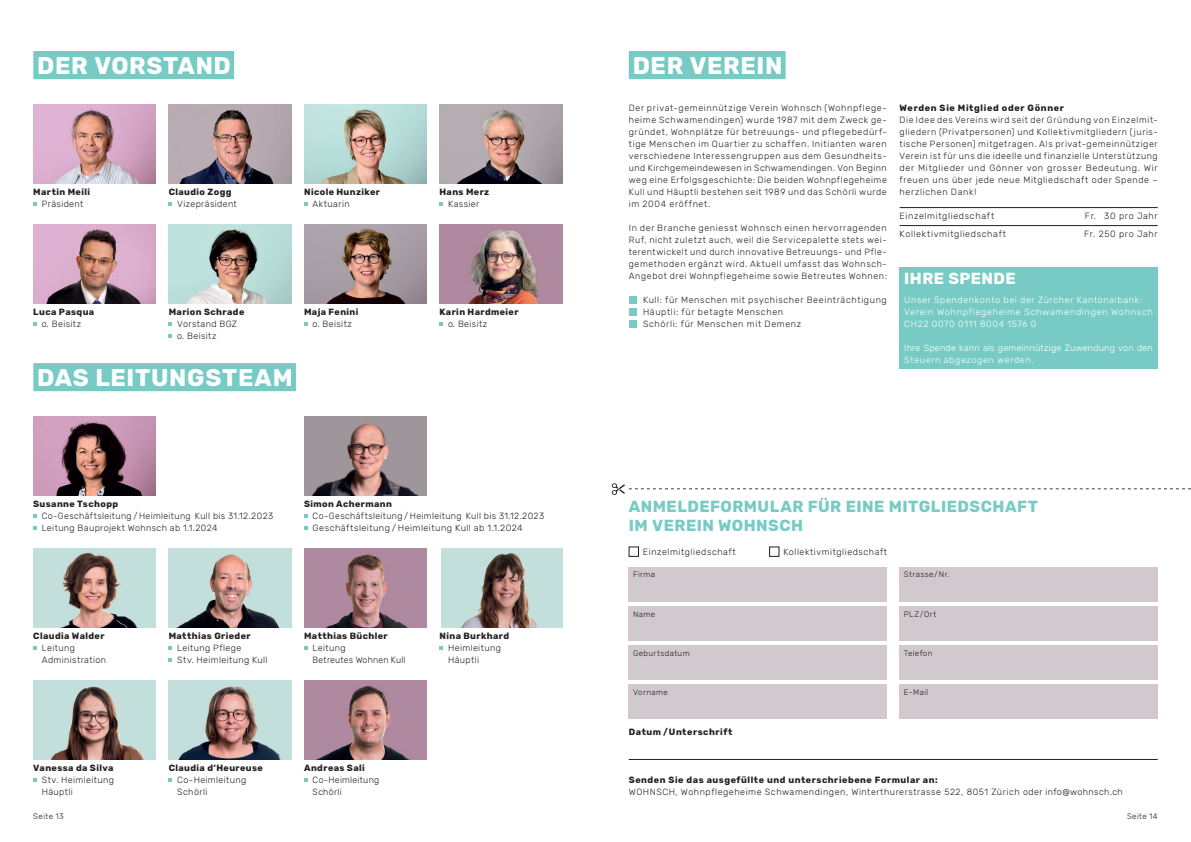
<style>
.page{position:relative;width:1191px;height:842px;background:#fff}
.page>*{position:absolute;margin:0;border:0;box-sizing:border-box;transform-origin:0 0}
.t1{font:700 24px "Rubik";letter-spacing:.025em;color:#fff}
.t2{font:700 16px/19.2px "Rubik";letter-spacing:.03em;color:#77cbc4}
.t3{font:700 16px "Rubik";letter-spacing:.025em;color:#fff}
.t4{font:300 9px/12px "Rubik";letter-spacing:.06em;color:#231f20}
.t5{font:700 9px "Rubik";letter-spacing:.045em;color:#231f20}
.t6{font:300 9px/12px "Rubik";letter-spacing:.04em;color:#231f20}
.t7{font:300 9px/12px "Rubik";letter-spacing:.07em;color:#fff}
.t8{font:300 9px/12px "Rubik";letter-spacing:.02em;color:#fff}
.t9{font:700 9px "Rubik";letter-spacing:.075em;color:#231f20}
.t10{font:300 9px/12px "Rubik";letter-spacing:.025em;color:#231f20}
.t11{font:300 9px/12px "Rubik";letter-spacing:.03em;color:#231f20}
.t12{font:300 8px "Rubik";letter-spacing:.045em;color:#231f20}
</style>
<div class="page">
<div style="left:899px;top:267px;width:258px;height:102px;background:#77cbc4"></div>
<img style="left:304px;top:105px;width:123px;height:78px">
<img style="left:33px;top:105px;width:123px;height:78px">
<img style="left:439px;top:105px;width:123px;height:78px">
<img style="left:169px;top:225px;width:122px;height:78px">
<img style="left:169px;top:105px;width:122px;height:78px">
<img style="left:33px;top:225px;width:123px;height:78px">
<img style="left:304px;top:225px;width:123px;height:78px">
<img style="left:439px;top:225px;width:123px;height:78px">
<img style="left:33px;top:417px;width:123px;height:78px">
<img style="left:169px;top:549px;width:122px;height:78px">
<img style="left:33px;top:549px;width:123px;height:78px">
<img style="left:304px;top:417px;width:123px;height:78px">
<img style="left:441px;top:549px;width:121px;height:78px">
<img style="left:304px;top:549px;width:123px;height:78px">
<img style="left:33px;top:681px;width:123px;height:78px">
<img style="left:169px;top:681px;width:122px;height:78px">
<img style="left:304px;top:681px;width:123px;height:78px">
<div style="left:629px;top:51px;width:156px;height:28px;background:#77cbc4"></div>
<hr style="left:899px;top:207px;width:258px;height:1px;background:#231f20">
<hr style="left:899px;top:225px;width:258px;height:1px;background:#231f20">
<svg style="left:612px;top:483px;width:579px;height:12px"></svg>
<div style="left:629px;top:606px;width:258px;height:34px;background:#d1c9ce"></div>
<div style="left:629px;top:567px;width:258px;height:34px;background:#d1c9ce"></div>
<div style="left:629px;top:685px;width:258px;height:34px;background:#d1c9ce"></div>
<div style="left:629px;top:645px;width:258px;height:34px;background:#d1c9ce"></div>
<div style="left:899px;top:645px;width:258px;height:34px;background:#d1c9ce"></div>
<div style="left:899px;top:685px;width:258px;height:34px;background:#d1c9ce"></div>
<div style="left:899px;top:567px;width:258px;height:34px;background:#d1c9ce"></div>
<div style="left:899px;top:606px;width:258px;height:34px;background:#d1c9ce"></div>
<hr style="left:629px;top:759px;width:528px;height:1px;background:#231f20">
<div style="left:629px;top:308px;width:7px;height:8px;background:#77cbc4"></div>
<div style="left:629px;top:296px;width:7px;height:7px;background:#77cbc4"></div>
<div style="left:629px;top:320px;width:7px;height:8px;background:#77cbc4"></div>
<div style="left:629px;top:547px;width:10px;height:10px;border:1px solid #231f20"></div>
<div style="left:769px;top:547px;width:10px;height:10px;border:1px solid #231f20"></div>
<div style="left:33px;top:51px;width:201px;height:28px;background:#77cbc4"></div>
<div style="left:33px;top:363px;width:263px;height:28px;background:#77cbc4"></div>
<h1 class="t1" style="left:37px;top:51px;width:195px">DER VORSTAND</h1>
<p class="t5" style="left:33px;top:187px;width:58px">Martin Meili</p>
<p class="t6" style="left:42px;top:198px;width:43px">Präsident</p>
<p class="t5" style="left:169px;top:187px;width:64px">Claudio Zogg</p>
<p class="t6" style="left:177px;top:198px;width:61px">Vizepräsident</p>
<p class="t5" style="left:304px;top:187px;width:77px">Nicole Hunziker</p>
<p class="t4" style="left:313px;top:198px;width:39px">Aktuarin</p>
<p class="t5" style="left:439px;top:187px;width:51px">Hans Merz</p>
<p class="t6" style="left:448px;top:198px;width:33px">Kassier</p>
<p class="t5" style="left:33px;top:307px;width:62px">Luca Pasqua</p>
<p class="t4" style="left:42px;top:318px;width:41px">o. Beisitz</p>
<p class="t5" style="left:169px;top:307px;width:77px">Marion Schrade</p>
<p class="t6" style="left:177px;top:318px;width:61px">Vorstand BGZ o. Beisitz</p>
<p class="t5" style="left:304px;top:307px;width:56px">Maja Fenini</p>
<p class="t4" style="left:313px;top:318px;width:41px">o. Beisitz</p>
<p class="t5" style="left:439px;top:307px;width:81px">Karin Hardmeier</p>
<p class="t4" style="left:448px;top:318px;width:41px">o. Beisitz</p>
<h1 class="t1" style="left:633px;top:51px;width:151px">DER VEREIN</h1>
<p class="t4" style="left:629px;top:102px;width:259px;text-align:justify">Der privat-gemeinnützige Verein Wohnsch (Wohnpflege&shy;heime Schwamendingen) wurde 1987 mit dem Zweck ge&shy;gründet, Wohnplätze für betreuungs- und pflegebedürf&shy;tige Menschen im Quartier zu schaffen. Initianten waren verschiedene Interessengruppen aus dem Gesundheits&shy;und Kirchgemeindewesen in Schwamendingen. Von Beginn weg eine Erfolgsgeschichte: Die beiden Wohnpflegeheime Kull und Häuptli bestehen seit 1989 und das Schörli wurde im 2004 eröffnet.</p>
<p class="t4" style="left:629px;top:222px;width:259px;text-align:justify">In der Branche geniesst Wohnsch einen hervorragenden Ruf, nicht zuletzt auch, weil die Servicepalette stets wei&shy;terentwickelt und durch innovative Betreuungs- und Pfle&shy;gemethoden ergänzt wird. Aktuell umfasst das Wohnsch-Angebot drei Wohnpflegeheime sowie Betreutes Wohnen:</p>
<p class="t4" style="left:643px;top:294px;width:245px">Kull: für Menschen mit psychischer Beeinträchtigung<br>Häuptli: für betagte Menschen<br>Schörli: für Menschen mit Demenz</p>
<p class="t9" style="left:899px;top:103px;width:166px">Werden Sie Mitglied oder Gönner</p>
<p class="t4" style="left:899px;top:114px;width:259px">Die Idee des Vereins wird seit der Gründung von Einzelmit&shy;gliedern (Privatpersonen) und Kollektivmitgliedern (juris&shy;tische Personen) mitgetragen. Als privat-gemeinnütziger Verein ist für uns die ideelle und finanzielle Unterstützung der Mitglieder und Gönner von grosser Bedeutung. Wir freuen uns über jede neue Mitgliedschaft oder Spende – herzlichen Dank!</p>
<p class="t4" style="left:899px;top:210px;width:96px">Einzelmitgliedschaft</p>
<p class="t4" style="left:1085px;top:210px;width:74px">Fr. 30 pro Jahr</p>
<p class="t4" style="left:899px;top:228px;width:108px">Kollektivmitgliedschaft</p>
<p class="t4" style="left:1084px;top:228px;width:75px">Fr. 250 pro Jahr</p>
<h2 class="t3" style="left:904px;top:269px;width:113px">IHRE SPENDE</h2>
<p class="t7" style="left:904px;top:294px;width:250px">Unser Spendenkonto bei der Zürcher Kantonalbank:<br>Verein Wohnpflegeheime Schwamendingen Wohnsch<br>CH22 0070 0111 8004 1576 0</p>
<p class="t8" style="left:904px;top:342px;width:250px">Ihre Spende kann als gemeinnützige Zuwendung von den<br>Steuern abgezogen werden.</p>
<h1 class="t1" style="left:37px;top:363px;width:257px">DAS LEITUNGSTEAM</h1>
<p class="t5" style="left:33px;top:499px;width:86px">Susanne Tschopp</p>
<p class="t6" style="left:42px;top:510px;width:233px">Co-Geschäftsleitung / Heimleitung Kull bis 31.12.2023<br>Leitung Bauprojekt Wohnsch ab 1.1.2024</p>
<p class="t5" style="left:304px;top:499px;width:89px">Simon Achermann</p>
<p class="t4" style="left:313px;top:510px;width:233px">Co-Geschäftsleitung / Heimleitung Kull bis 31.12.2023<br>Geschäftsleitung / Heimleitung Kull ab 1.1.2024</p>
<h2 class="t2" style="left:629px;top:497px;width:411px">ANMELDEFORMULAR FÜR EINE MITGLIEDSCHAFT<br>IM VEREIN WOHNSCH</h2>
<p class="t4" style="left:643px;top:546px;width:94px">Einzelmitgliedschaft</p>
<p class="t4" style="left:783px;top:546px;width:105px">Kollektivmitgliedschaft</p>
<p class="t12" style="left:633px;top:570px;width:24px">Firma</p>
<p class="t12" style="left:633px;top:609px;width:24px">Name</p>
<p class="t12" style="left:904px;top:570px;width:47px">Strasse/Nr.</p>
<p class="t12" style="left:904px;top:609px;width:34px">PLZ/Ort</p>
<p class="t5" style="left:33px;top:631px;width:73px">Claudia Walder</p>
<p class="t6" style="left:42px;top:642px;width:66px">Leitung<br>Administration</p>
<p class="t5" style="left:169px;top:631px;width:83px">Matthias Grieder</p>
<p class="t6" style="left:177px;top:642px;width:92px">Leitung Pflege<br>Stv. Heimleitung Kull</p>
<p class="t5" style="left:304px;top:631px;width:85px">Matthias Büchler</p>
<p class="t10" style="left:313px;top:642px;width:94px">Leitung<br>Betreutes Wohnen Kull</p>
<p class="t5" style="left:439px;top:631px;width:71px">Nina Burkhard</p>
<p class="t6" style="left:448px;top:642px;width:54px">Heimleitung<br>Häuptli</p>
<p class="t12" style="left:633px;top:648px;width:58px">Geburtsdatum</p>
<p class="t12" style="left:904px;top:648px;width:30px">Telefon</p>
<p class="t12" style="left:904px;top:688px;width:26px">E-Mail</p>
<p class="t12" style="left:633px;top:688px;width:36px">Vorname</p>
<p class="t5" style="left:629px;top:727px;width:105px">Datum /Unterschrift</p>
<p class="t5" style="left:33px;top:763px;width:82px">Vanessa da Silva</p>
<p class="t6" style="left:42px;top:774px;width:74px">Stv. Heimleitung<br>Häuptli</p>
<p class="t5" style="left:169px;top:763px;width:96px">Claudia d‘Heureuse</p>
<p class="t6" style="left:177px;top:774px;width:71px">Co-Heimleitung<br>Schörli</p>
<p class="t5" style="left:304px;top:763px;width:62px">Andreas Sali</p>
<p class="t11" style="left:313px;top:774px;width:68px">Co-Heimleitung<br>Schörli</p>
<p class="t5" style="left:629px;top:775px;width:310px">Senden Sie das ausgefüllte und unterschriebene Formular an:</p>
<p class="t4" style="left:629px;top:786px;width:495px">WOHNSCH, Wohnpflegeheime Schwamendingen, Winterthurerstrasse 522, 8051 Zürich oder info@wohnsch.ch</p>
<p class="t12" style="left:33px;top:812px;width:32px">Seite 13</p>
<p class="t12" style="left:1127px;top:812px;width:32px">Seite 14</p>
</div>
